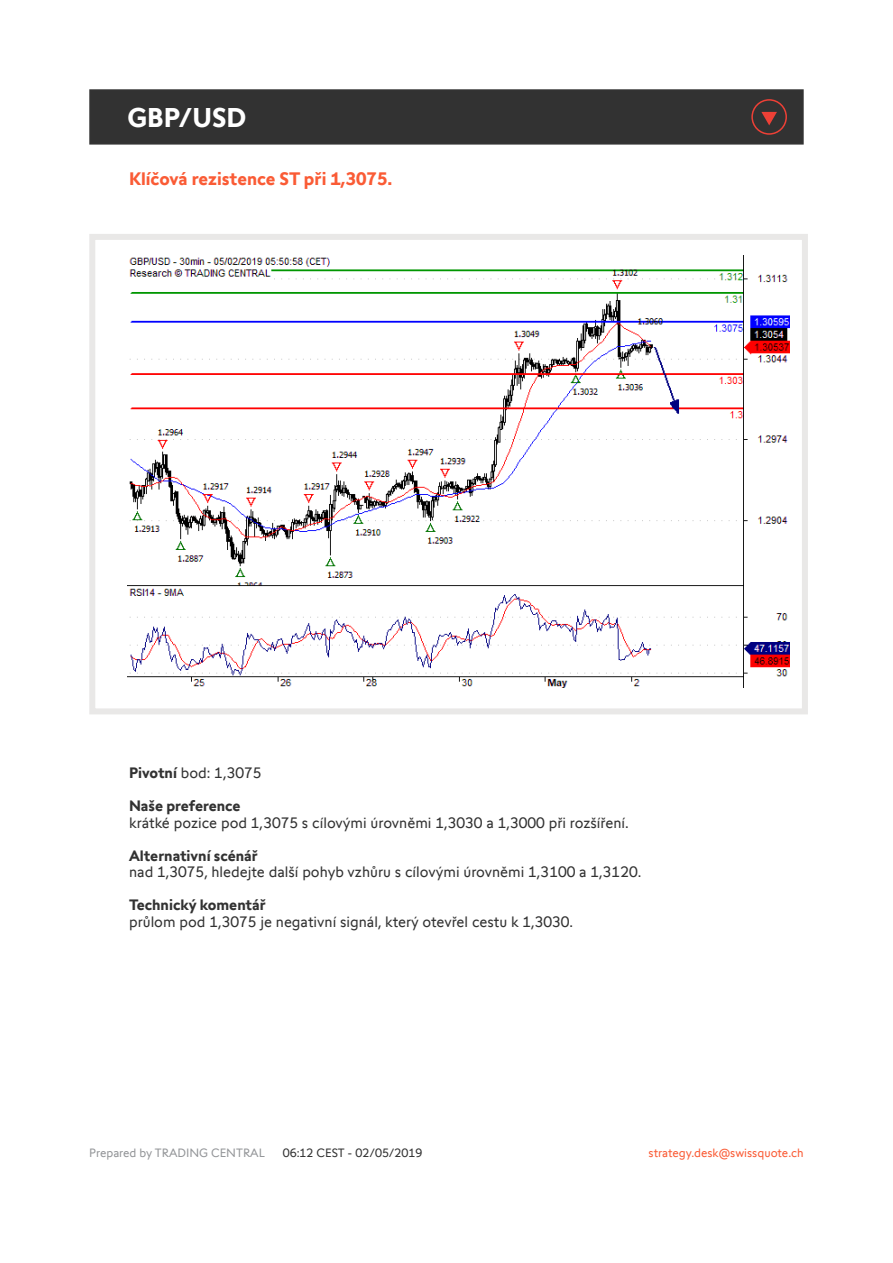
<style>
.page{position:relative;width:893px;height:1263px;background:#fff}
.page>*{position:absolute;margin:0;border:0;box-sizing:border-box;transform-origin:0 0}
.t1{font:700 27px "Swissquote CT";color:#fff}
.t2{font:700 18px "Swissquote CT";color:#fa5b35}
.t3{font:15px "Swissquote CT";color:#323232}
.t4{font:700 15px "Swissquote CT";color:#323232}
.t5{font:12px "Swissquote CT";color:#fa5b35}
.t6{font:12px "Swissquote CT";color:#939598}
.t7{font:12px "Swissquote CT";color:#323232}
.s1{font-weight:700}
</style>
<div class="page">
<div style="left:89px;top:234px;width:719px;height:480px;border:6px solid #e9e8e7"></div>
<div style="left:89px;top:89px;width:715px;height:56px;background:#323232;border:2px solid #323232"></div>
<img style="left:128px;top:255px;width:661px;height:432px">
<svg style="left:751px;top:99px;width:36px;height:36px"></svg>
<h1 class="t1" style="left:128px;top:101px;width:120px">GBP/USD</h1>
<p class="t2" style="left:129px;top:168px;width:265px">Klíčová rezistence ST při 1,3075.</p>
<p class="t3" style="left:129px;top:764px;width:134px"><span class="s1">Pivotní</span> bod: 1,3075</p>
<p class="t4" style="left:129px;top:797px;width:113px">Naše preference</p>
<p class="t3" style="left:129px;top:814px;width:501px">krátké pozice pod 1,3075 s cílovými úrovněmi 1,3030 a 1,3000 při rozšíření.</p>
<p class="t4" style="left:129px;top:846px;width:130px">Alternativní scénář</p>
<p class="t3" style="left:129px;top:863px;width:514px">nad 1,3075, hledejte další pohyb vzhůru s cílovými úrovněmi 1,3100 a 1,3120.</p>
<p class="t4" style="left:129px;top:896px;width:138px">Technický komentář</p>
<p class="t3" style="left:129px;top:913px;width:446px">průlom pod 1,3075 je negativní signál, který otevřel cestu k 1,3030.</p>
<p class="t6" style="left:89px;top:1145px;width:177px">Prepared by TRADING CENTRAL</p>
<p class="t7" style="left:283px;top:1145px;width:141px">06:12 CEST - 02/05/2019</p>
<p class="t5" style="left:649px;top:1145px;width:157px">strategy.desk@swissquote.ch</p>
</div>
